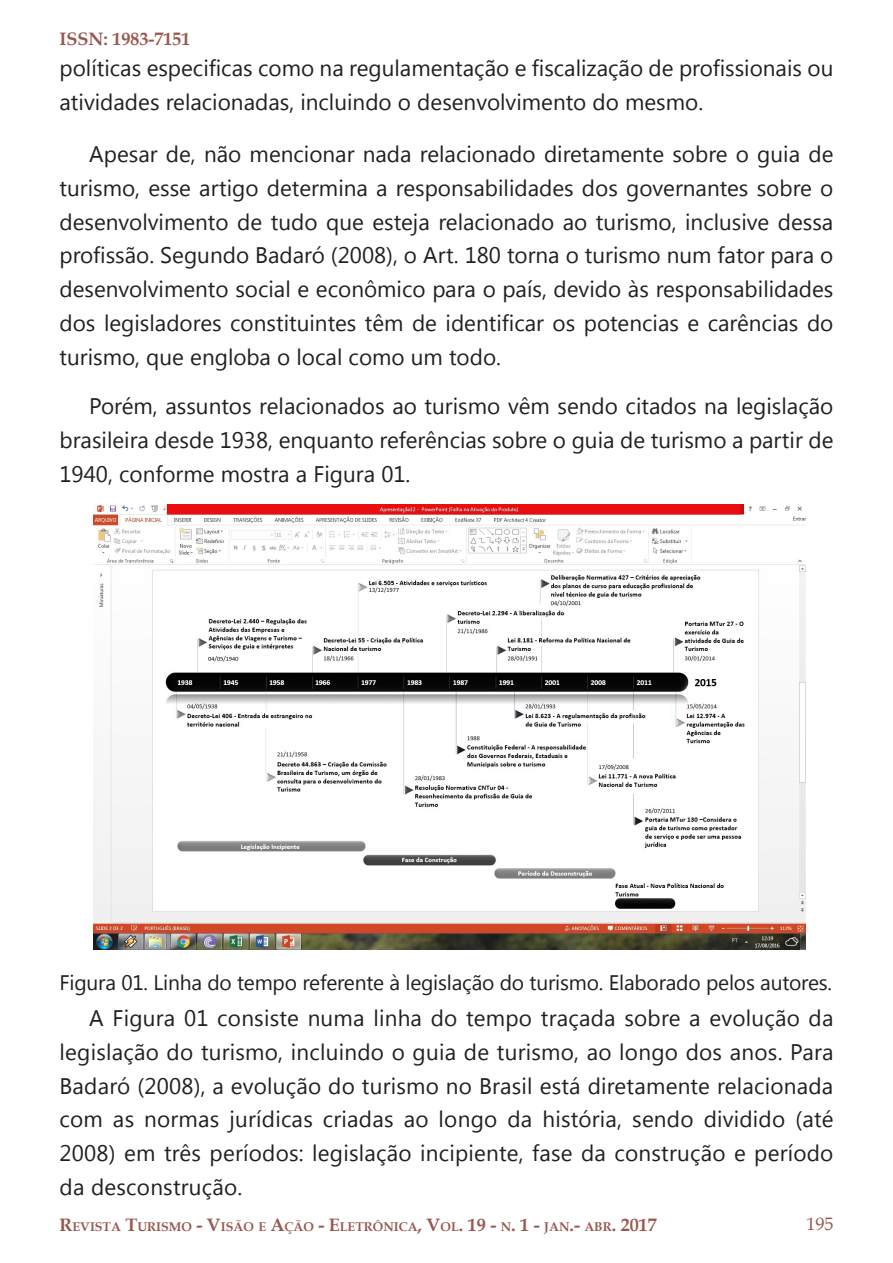
<style>
.page{position:relative;width:893px;height:1263px;background:#fff}
.page>*{position:absolute;margin:0;border:0;box-sizing:border-box;transform-origin:0 0}
.Texto{font:22.5px/33.8px "Segoe UI";color:#231f20;text-align:justify}
.Legenda{font:21px "Segoe UI";letter-spacing:-.01em;color:#231f20}
.t1{font:700 18px "Book Antiqua";color:#99584f}
.t2{font:18px "Book Antiqua";color:#99584f}
.t3{font:700 12.6px "Book Antiqua";color:#99584f}
.s1{font-size:18px}
</style>
<div class="page">
<img style="left:94px;top:504px;width:712px;height:445px">
<p class="t1" style="left:60px;top:26px;width:12px">ISSN</p>
<p class="t1" style="left:104px;top:26px;width:88px">: 1983-7151</p>
<p class="Texto" style="left:60px;top:50px;width:775px">políticas especificas como na regulamentação e fiscalização de profissionais ou atividades relacionadas, incluindo o desenvolvimento do mesmo.</p>
<p class="Texto" style="left:60px;top:136px;width:775px;text-indent:30px">Apesar de, não mencionar nada relacionado diretamente sobre o guia de turismo, esse artigo determina a responsabilidades dos governantes sobre o desenvolvimento de tudo que esteja relacionado ao turismo, inclusive dessa profissão. Segundo Badaró (2008), o Art. 180 torna o turismo num fator para o desenvolvimento social e econômico para o país, devido às responsabilidades dos legisladores constituintes têm de identificar os potencias e carências do turismo, que engloba o local como um todo.</p>
<p class="Texto" style="left:60px;top:388px;width:775px;text-indent:30px">Porém, assuntos relacionados ao turismo vêm sendo citados na legislação brasileira desde 1938, enquanto referências sobre o guia de turismo a partir de 1940, conforme mostra a Figura 01.</p>
<p class="Legenda" style="left:60px;top:968px;width:774px">Figura 01. Linha do tempo referente à legislação do turismo. Elaborado pelos autores.</p>
<p class="Texto" style="left:60px;top:1000px;width:775px;text-indent:30px">A Figura 01 consiste numa linha do tempo traçada sobre a evolução da legislação do turismo, incluindo o guia de turismo, ao longo dos anos. Para Badaró (2008), a evolução do turismo no Brasil está diretamente relacionada com as normas jurídicas criadas ao longo da história, sendo dividido (até 2008) em três períodos: legislação incipiente, fase da construção e período da desconstrução.</p>
<p class="t3" style="left:60px;top:1218px;width:599px"><span class="s1">R</span>EVISTA <span class="s1">T</span>URISMO <span class="s1">- V</span>ISÃO E <span class="s1">A</span>ÇÃO <span class="s1">- E</span>LETRÔNICA<span class="s1">, V</span>OL<span class="s1">. 19 -</span> N<span class="s1">. 1 -</span> JAN<span class="s1">.-</span> ABR<span class="s1">. 2017</span></p>
<p class="t2" style="left:806px;top:1212px;width:28px">195</p>
</div>
